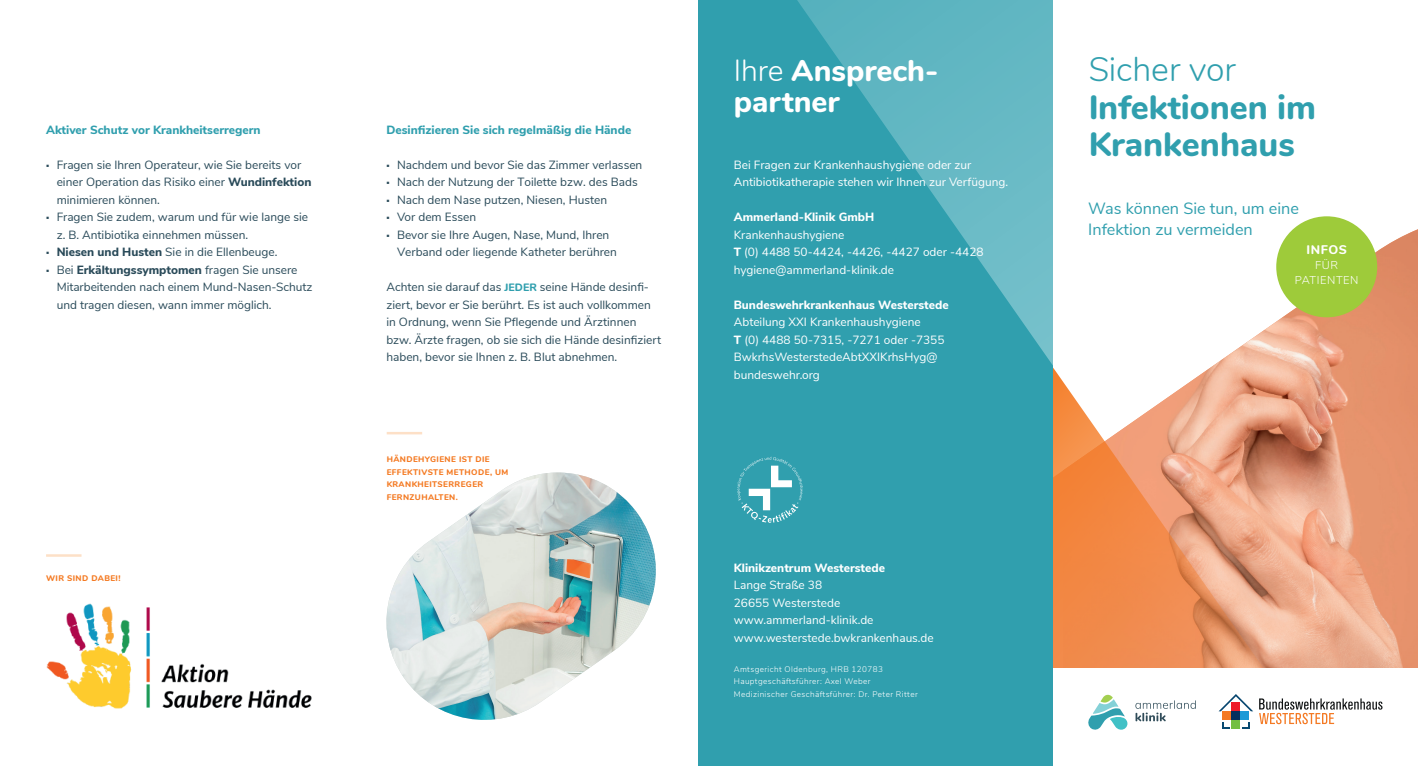
<style>
.page{position:relative;width:1418px;height:766px;background:#fff}
.page>*{position:absolute;margin:0;border:0;box-sizing:border-box;transform-origin:0 0}
.t1{font:800 33.75px/37.5px "Nunito";color:#309fae}
.t2{font:300 33.75px "Nunito";color:#309fae}
.t3{font:800 30px/31.2px "Nunito";color:#fff}
.t4{font:16.25px "Nunito Sans";color:#309fae}
.t5{font:800 12.5px "Nunito";letter-spacing:.05em;color:#fff}
.Fließtext{font:11.88px/17.5px "Nunito Sans";color:#294a59}
.t6{font:11.88px/17.5px "Nunito Sans";color:#fff}
.t7{font:800 11.88px "Nunito Sans";color:#fff}
.Fließtext-2{font:800 11.88px "Nunito Sans";color:#309fae}
.t8{font:300 11.25px/15px "Nunito";letter-spacing:.05em;color:#fff;text-align:center}
.Bildunterschrift{font:300 8.12px "Nunito Sans";letter-spacing:.05em;color:#fff}
.Bildunterschrift-2{font:800 8.12px/12.5px "Nunito";letter-spacing:.05em;color:#f47921}
.s1{font-weight:900}
.s2{font-weight:800}
.s3{font-family:"Nunito";font-weight:800;font-size:10.62px;color:#309fae}
.s4{font-weight:300}
.s5{font-family:"Nunito";font-weight:800}
</style>
<div class="page">
<img style="left:1276px;top:229px;width:141px;height:438px">
<svg style="left:1052px;top:300px;width:321px;height:367px"></svg>
<div style="left:698px;top:0;width:354px;height:765px;background:#309fae"></div>
<svg style="left:797px;top:0;width:255px;height:364px"></svg>
<div style="left:1276px;top:216px;width:101px;height:101px;background:#9ecb3a;border-radius:50%"></div>
<svg style="left:1135px;top:700px;width:60px;height:21px"></svg>
<svg style="left:1088px;top:694px;width:39px;height:36px"></svg>
<svg style="left:1259px;top:698px;width:123px;height:26px"></svg>
<div style="left:1231px;top:720px;width:8px;height:8px;background:#74bf43"></div>
<div style="left:1222px;top:711px;width:8px;height:8px;background:#f47923"></div>
<div style="left:1231px;top:711px;width:8px;height:8px;background:#052f5e"></div>
<div style="left:1240px;top:711px;width:9px;height:8px;background:#1b9ad7"></div>
<svg style="left:1219px;top:694px;width:34px;height:17px"></svg>
<svg style="left:1222px;top:722px;width:7px;height:6px"></svg>
<svg style="left:1242px;top:722px;width:7px;height:6px"></svg>
<svg style="left:737px;top:456px;width:66px;height:66px"></svg>
<hr style="left:387px;top:432px;width:35px;height:2px;background:#fde0c7">
<img style="left:386px;top:472px;width:270px;height:248px">
<img style="left:46px;top:603px;width:266px;height:106px">
<hr style="left:46px;top:554px;width:35px;height:2px;background:#fde0c7">
<p class="Fließtext-2" style="left:46px;top:121px;width:216px">Aktiver Schutz vor Krankheitserregern</p>
<p class="Fließtext" style="left:57px;top:155px;width:256px;text-indent:-11px"><span class="s1">·</span> Fragen sie Ihren Operateur, wie Sie bereits vor einer Operation das Risiko einer <span class="s2">Wundinfektion </span>minimieren können.</p>
<p class="Fließtext" style="left:57px;top:207px;width:253px;text-indent:-11px"><span class="s1">·</span> Fragen Sie zudem, warum und für wie lange sie z. B. Antibiotika einnehmen müssen.</p>
<p class="Fließtext" style="left:46px;top:242px;width:233px"><span class="s1">·</span> <span class="s2">Niesen und Husten</span> Sie in die Ellenbeuge.</p>
<p class="Fließtext" style="left:57px;top:260px;width:257px;text-indent:-11px"><span class="s1">·</span> Bei <span class="s2">Erkältungssymptomen</span> fragen Sie unsere<br>Mitarbeitenden nach einem Mund-Nasen-Schutz und tragen diesen, wann immer möglich.</p>
<p class="Bildunterschrift-2" style="left:46px;top:571px;width:76px">WIR SIND DABEI!</p>
<p class="Fließtext-2" style="left:386px;top:121px;width:246px">Desinfizieren Sie sich regelmäßig die Hände</p>
<p class="Fließtext" style="left:386px;top:155px;width:257px"><span class="s1">·</span> Nachdem und bevor Sie das Zimmer verlassen</p>
<p class="Fließtext" style="left:386px;top:172px;width:253px"><span class="s1">·</span> Nach der Nutzung der Toilette bzw. des Bads</p>
<p class="Fließtext" style="left:386px;top:190px;width:222px"><span class="s1">·</span> Nach dem Nase putzen, Niesen, Husten</p>
<p class="Fließtext" style="left:386px;top:207px;width:91px"><span class="s1">·</span> Vor dem Essen</p>
<p class="Fließtext" style="left:397px;top:225px;width:221px;text-indent:-11px"><span class="s1">·</span> Bevor sie Ihre Augen, Nase, Mund, Ihren<br>Verband oder liegende Katheter berühren</p>
<p class="Fließtext" style="left:386px;top:277px;width:276px">Achten sie darauf das <span class="s3">JEDER</span> seine Hände desinfi&shy;ziert, bevor er Sie berührt. Es ist auch vollkommen in Ordnung, wenn Sie Pflegende und Ärztinnen bzw. Ärzte fragen, ob sie sich die Hände desinfiziert haben, bevor sie Ihnen z. B. Blut abnehmen.</p>
<p class="Bildunterschrift-2" style="left:387px;top:452px;width:123px">HÄNDEHYGIENE IST DIE<br>EFFEKTIVSTE METHODE, UM<br>KRANKHEITSERREGER<br>FERNZUHALTEN.</p>
<p class="t3" style="left:733px;top:53px;width:206px"><span class="s4">Ihre</span> Ansprech&shy;partner</p>
<h2 class="t6" style="left:733px;top:155px;width:276px">Bei Fragen zur Krankenhaushygiene oder zur<br>Antibiotikatherapie stehen wir Ihnen zur Verfügung.</h2>
<h2 class="t7" style="left:733px;top:208px;width:142px">Ammerland-Klinik GmbH</h2>
<h2 class="t6" style="left:733px;top:225px;width:112px">Krankenhaushygiene</h2>
<h2 class="t6" style="left:733px;top:242px;width:251px"><span class="s5">T</span> (0) 4488 50-4424, -4426, -4427 oder -4428</h2>
<h2 class="t6" style="left:733px;top:260px;width:162px">hygiene@ammerland-klinik.de</h2>
<h2 class="t7" style="left:733px;top:296px;width:216px">Bundeswehrkrankenhaus Westerstede</h2>
<h2 class="t6" style="left:733px;top:312px;width:188px">Abteilung XXI Krankenhaushygiene</h2>
<h2 class="t6" style="left:733px;top:330px;width:212px"><span class="s5">T</span> (0) 4488 50-7315, -7271 oder -7355</h2>
<h2 class="t6" style="left:733px;top:347px;width:205px">BwkrhsWesterstedeAbtXXIKrhsHyg@ bundeswehr.org</h2>
<p class="t7" style="left:733px;top:558px;width:153px">Klinikzentrum Westerstede</p>
<p class="t6" style="left:733px;top:575px;width:90px">Lange Straße 38</p>
<p class="t6" style="left:733px;top:592px;width:108px">26655 Westerstede</p>
<p class="t6" style="left:733px;top:610px;width:141px">www.ammerland-klinik.de</p>
<p class="t6" style="left:733px;top:627px;width:201px">www.westerstede.bwkrankenhaus.de</p>
<p class="Bildunterschrift" style="left:733px;top:662px;width:151px">Amtsgericht Oldenburg, HRB 120783</p>
<p class="Bildunterschrift" style="left:733px;top:675px;width:138px">Hauptgeschäftsführer: Axel Weber</p>
<p class="Bildunterschrift" style="left:733px;top:687px;width:185px">Medizinischer Geschäftsführer: Dr. Peter Ritter</p>
<h1 class="t2" style="left:1088px;top:44px;width:149px">Sicher vor</h1>
<h1 class="t1" style="left:1088px;top:86px;width:229px">Infektionen im<br>Krankenhaus</h1>
<p class="t4" style="left:1088px;top:196px;width:212px">Was können Sie tun, um eine</p>
<p class="t4" style="left:1088px;top:218px;width:166px">Infektion zu vermeiden</p>
<p class="t5" style="left:1306px;top:240px;width:42px">INFOS</p>
<p class="t8" style="left:1294px;top:257px;width:65px">FÜR<br>PATIENTEN</p>
</div>
